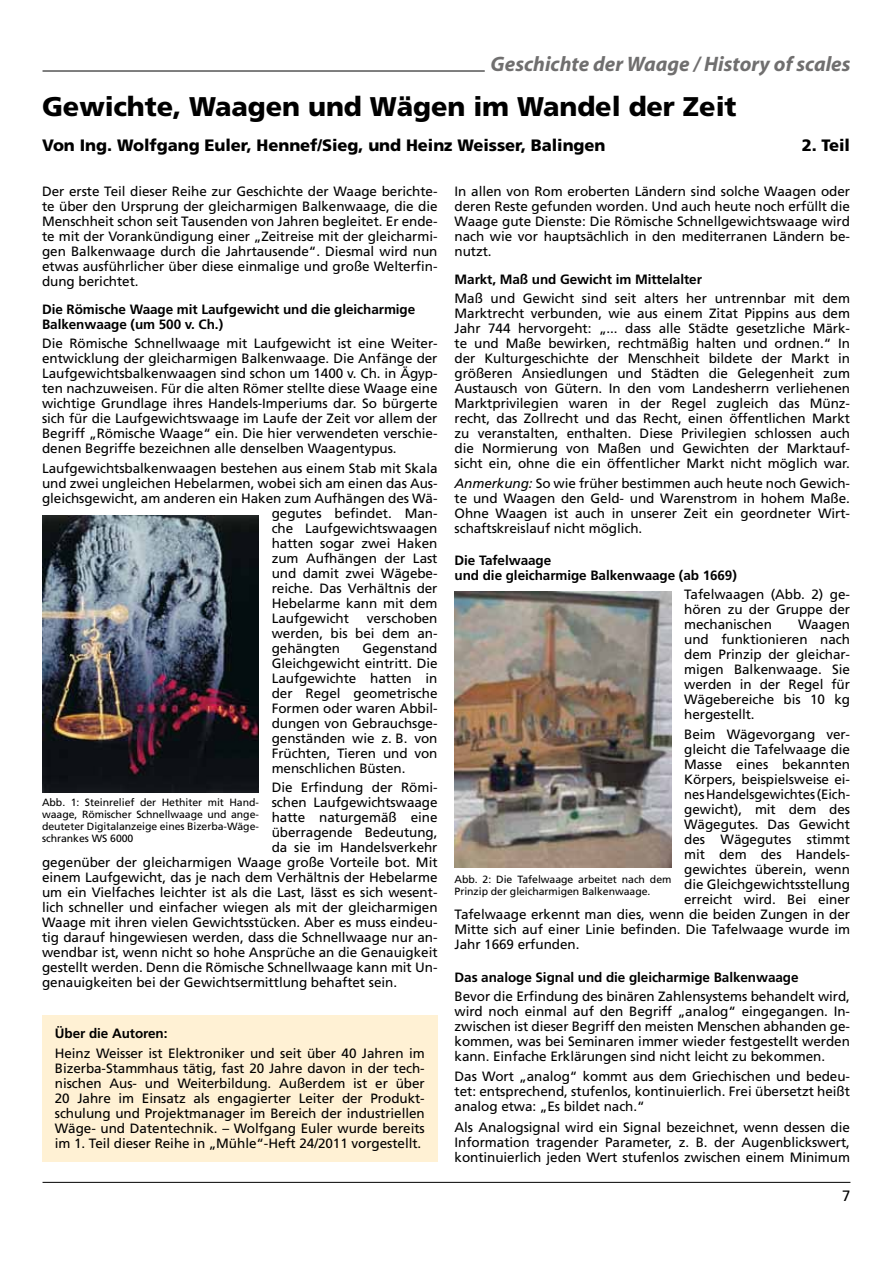
<style>
.page{position:relative;width:893px;height:1263px;background:#fff}
.page>*{position:absolute;margin:0;border:0;box-sizing:border-box;transform-origin:0 0}
.t1{font:900 27px "Frutiger LT";letter-spacing:-.005em;color:#000}
.t2{font:italic 700 21px "Myriad";color:#706f6f}
.t3{font:italic 700 21px "Myriad";color:#6d6e71}
.t4{font:900 16.5px "Frutiger LT";letter-spacing:-.005em;color:#000}
.t5{font:13.5px/15px "Frutiger LT";letter-spacing:-.005em;color:#000;text-align:justify}
.t6{font:700 13.5px/15px "Frutiger LT";letter-spacing:-.005em;color:#000}
.t7{font:10.5px/12px "Frutiger LT";letter-spacing:-.005em;color:#000}
.s1{font-style:italic}
</style>
<div class="page">
<hr style="left:43px;top:1182px;width:807px;height:1px;background:#000">
<hr style="left:43px;top:71px;width:442px;height:1px;background:#000">
<div style="left:42px;top:1015px;width:396px;height:147px;background:#fff1d4"></div>
<img style="left:455px;top:591px;width:216px;height:277px">
<img style="left:42px;top:516px;width:217px;height:276px">
<h2 class="t3" style="left:651px;top:52px;width:200px">Geschichte der Waage</h2>
<h1 class="t1" style="left:42px;top:91px;width:696px">Gewichte, Waagen und Wägen im Wandel der Zeit</h1>
<p class="t4" style="left:42px;top:136px;width:565px">Von Ing. Wolfgang Euler, Hennef/Sieg, und Heinz Weisser, Balingen</p>
<p class="t4" style="left:802px;top:136px;width:50px">2. Teil</p>
<h2 class="t2" style="left:491px;top:53px;width:361px">Geschichte der Waage / His ory of sc les</h2>
<p class="t5" style="left:42px;top:184px;width:397px">Der erste Teil dieser Reihe zur Geschichte der Waage berichte&shy;te über den Ursprung der gleicharmigen Balkenwaage, die die Menschheit schon seit Tausenden von Jahren begleitet. Er ende&shy;te mit der Vorankündigung einer „Zeitreise mit der gleicharmi&shy;gen Balkenwaage durch die Jahrtausende“. Diesmal wird nun etwas ausführlicher über diese einmalige und große Welterfin&shy;dung berichtet.</p>
<p class="t6" style="left:42px;top:302px;width:375px">Die Römische Waage mit Laufgewicht und die gleicharmige<br>Balkenwaage (um 500 v. Ch.)</p>
<p class="t5" style="left:42px;top:336px;width:397px">Die Römische Schnellwaage mit Laufgewicht ist eine Weiter&shy;entwicklung der gleicharmigen Balkenwaage. Die Anfänge der Laufgewichtsbalkenwaagen sind schon um 1400 v. Ch. in Ägyp&shy;ten nachzuweisen. Für die alten Römer stellte diese Waage eine wichtige Grundlage ihres Handels-Imperiums dar. So bürgerte sich für die Laufgewichtswaage im Laufe der Zeit vor allem der Begriff „Römische Waage“ ein. Die hier verwendeten verschie&shy;denen Begriffe bezeichnen alle denselben Waagentypus.</p>
<p class="t5" style="left:42px;top:461px;width:397px">Laufgewichtsbalkenwaagen bestehen aus einem Stab mit Skala</p>
<p class="t5" style="left:42px;top:476px;width:397px">und zwei ungleichen Hebelarmen, wobei sich am einen das Aus-</p>
<p class="t5" style="left:42px;top:491px;width:397px">gleichsgewicht, am anderen ein Haken zum Aufhängen des Wä-</p>
<p class="t5" style="left:272px;top:506px;width:167px">gegutes befindet. Man-</p>
<p class="t5" style="left:272px;top:521px;width:167px">che Laufgewichtswaagen</p>
<p class="t5" style="left:272px;top:536px;width:167px">hatten sogar zwei Haken</p>
<p class="t5" style="left:272px;top:551px;width:167px">zum Aufhängen der Last</p>
<p class="t5" style="left:272px;top:566px;width:167px">und damit zwei Wägebe-</p>
<p class="t5" style="left:272px;top:581px;width:167px">reiche. Das Verhältnis der</p>
<p class="t5" style="left:272px;top:596px;width:167px">Hebelarme kann mit dem</p>
<p class="t5" style="left:272px;top:611px;width:79px">Laufgewicht</p>
<p class="t5" style="left:272px;top:611px;width:167px;text-indent:95px">verschoben werden, bis bei dem an&shy;gehängten</p>
<p class="t5" style="left:272px;top:641px;width:167px;text-indent:91px">Gegenstand Gleichgewicht eintritt. Die Laufgewichte hatten in der Regel geometrische Formen oder waren Abbil&shy;dungen von Gebrauchsge&shy;genständen wie z. B. von Früchten, Tieren und von menschlichen Büsten.</p>
<p class="t5" style="left:272px;top:780px;width:167px">Die Erfindung der Römi-</p>
<p class="t5" style="left:272px;top:795px;width:167px">schen Laufgewichtswaage</p>
<p class="t5" style="left:272px;top:810px;width:167px">hatte naturgemäß eine</p>
<p class="t5" style="left:272px;top:825px;width:167px">überragende Bedeutung,</p>
<p class="t5" style="left:272px;top:840px;width:167px">da sie im Handelsverkehr</p>
<p class="t5" style="left:42px;top:855px;width:397px">gegenüber der gleicharmigen Waage große Vorteile bot. Mit</p>
<p class="t5" style="left:42px;top:870px;width:397px">einem Laufgewicht, das je nach dem Verhältnis der Hebelarme</p>
<p class="t5" style="left:42px;top:885px;width:397px">um ein Vielfaches leichter ist als die Last, lässt es sich wesent-</p>
<p class="t5" style="left:42px;top:900px;width:397px">lich schneller und einfacher wiegen als mit der gleicharmigen</p>
<p class="t5" style="left:42px;top:915px;width:397px">Waage mit ihren vielen Gewichtsstücken. Aber es muss eindeu-</p>
<p class="t5" style="left:42px;top:930px;width:397px">tig darauf hingewiesen werden, dass die Schnellwaage nur an-</p>
<p class="t5" style="left:42px;top:945px;width:397px">wendbar ist, wenn nicht so hohe Ansprüche an die Genauigkeit</p>
<p class="t5" style="left:42px;top:960px;width:397px">gestellt werden. Denn die Römische Schnellwaage kann mit Un-</p>
<p class="t5" style="left:42px;top:975px;width:356px">genauigkeiten bei der Gewichtsermittlung behaftet sein.</p>
<p class="t7" style="left:42px;top:796px;width:218px;text-align:justify">Abb. 1: Steinrelief der Hethiter mit Hand&shy;waage, Römischer Schnellwaage und ange&shy;deuteter Digitalanzeige eines Bizerba-Wäge&shy;schrankes WS 6000</p>
<p class="t6" style="left:55px;top:1026px;width:114px">Über die Autoren:</p>
<p class="t5" style="left:55px;top:1045px;width:371px">Heinz Weisser ist Elektroniker und seit über 40 Jahren im Bizerba-Stammhaus tätig, fast 20 Jahre davon in der tech&shy;nischen Aus- und Weiterbildung. Außerdem ist er über 20 Jahre im Einsatz als engagierter Leiter der Produkt&shy;schulung und Projektmanager im Bereich der industriellen Wäge- und Datentechnik. – Wolfgang Euler wurde bereits im 1. Teil dieser Reihe in „Mühle“-Heft 24/2011 vorgestellt.</p>
<p class="t5" style="left:455px;top:184px;width:397px">In allen von Rom eroberten Ländern sind solche Waagen oder deren Reste gefunden worden. Und auch heute noch erfüllt die Waage gute Dienste: Die Römische Schnellgewichtswaage wird nach wie vor hauptsächlich in den mediterranen Ländern be&shy;nutzt.</p>
<p class="t6" style="left:455px;top:272px;width:249px">Markt, Maß und Gewicht im Mittelalter</p>
<p class="t5" style="left:455px;top:291px;width:397px">Maß und Gewicht sind seit alters her untrennbar mit dem Marktrecht verbunden, wie aus einem Zitat Pippins aus dem Jahr 744 hervorgeht: „... dass alle Städte gesetzliche Märk&shy;te und Maße bewirken, rechtmäßig halten und ordnen.“ In der Kulturgeschichte der Menschheit bildete der Markt in größeren Ansiedlungen und Städten die Gelegenheit zum Austausch von Gütern. In den vom Landesherrn verliehenen Marktprivilegien waren in der Regel zugleich das Münz&shy;recht, das Zollrecht und das Recht, einen öffentlichen Markt zu veranstalten, enthalten. Diese Privilegien schlossen auch die Normierung von Maßen und Gewichten der Marktauf&shy;sicht ein, ohne die ein öffentlicher Markt nicht möglich war.</p>
<p class="t5" style="left:455px;top:475px;width:397px"><span class="s1">Anmerkung:</span> So wie früher bestimmen auch heute noch Gewich&shy;te und Waagen den Geld- und Warenstrom in hohem Maße.<br>Ohne Waagen ist auch in unserer Zeit ein geordneter Wirt&shy;schaftskreislauf nicht möglich.</p>
<p class="t6" style="left:455px;top:552px;width:284px">Die Tafelwaage<br>und die gleicharmige Balkenwaage (ab 1669)</p>
<p class="t5" style="left:684px;top:587px;width:167px">Tafelwaagen (Abb. 2) ge&shy;hören zu der Gruppe der mechanischen</p>
<p class="t5" style="left:684px;top:617px;width:167px;text-indent:114px">Waagen und funktionieren nach dem Prinzip der gleichar&shy;migen Balkenwaage. Sie werden in der Regel für Wägebereiche bis 10 kg hergestellt.</p>
<p class="t5" style="left:684px;top:727px;width:167px">Beim Wägevorgang ver-</p>
<p class="t5" style="left:684px;top:742px;width:167px">gleicht die Tafelwaage die</p>
<p class="t5" style="left:684px;top:757px;width:167px">Masse eines bekannten</p>
<p class="t5" style="left:684px;top:772px;width:167px">Körpers, beispielsweise ei-</p>
<p class="t5" style="left:684px;top:787px;width:167px">nes Handelsgewichtes (Eich-</p>
<p class="t5" style="left:684px;top:802px;width:167px">gewicht), mit dem des</p>
<p class="t5" style="left:684px;top:817px;width:167px">Wägegutes. Das Gewicht</p>
<p class="t5" style="left:684px;top:832px;width:167px">des Wägegutes stimmt</p>
<p class="t5" style="left:684px;top:847px;width:167px">mit dem des Handels-</p>
<p class="t5" style="left:684px;top:862px;width:167px">gewichtes überein, wenn</p>
<p class="t5" style="left:684px;top:877px;width:167px">die Gleichgewichtsstellung</p>
<p class="t5" style="left:684px;top:892px;width:167px">erreicht wird. Bei einer</p>
<p class="t5" style="left:455px;top:907px;width:397px">Tafelwaage erkennt man dies, wenn die beiden Zungen in der</p>
<p class="t5" style="left:455px;top:922px;width:397px">Mitte sich auf einer Linie befinden. Die Tafelwaage wurde im</p>
<p class="t5" style="left:455px;top:937px;width:126px">Jahr 1669 erfunden.</p>
<p class="t6" style="left:455px;top:970px;width:345px">Das analoge Signal und die gleicharmige Balkenwaage</p>
<p class="t5" style="left:455px;top:989px;width:397px">Bevor die Erfindung des binären Zahlensystems behandelt wird, wird noch einmal auf den Begriff „analog“ eingegangen. In&shy;zwischen ist dieser Begriff den meisten Menschen abhanden ge&shy;kommen, was bei Seminaren immer wieder festgestellt werden kann. Einfache Erklärungen sind nicht leicht zu bekommen.</p>
<p class="t5" style="left:455px;top:1069px;width:397px">Das Wort „analog“ kommt aus dem Griechischen und bedeu&shy;tet: entsprechend, stufenlos, kontinuierlich. Frei übersetzt heißt analog etwa: „Es bildet nach.“</p>
<p class="t5" style="left:455px;top:1119px;width:397px">Als Analogsignal wird ein Signal bezeichnet, wenn dessen die Information tragender Parameter, z. B. der Augenblickswert, kontinuierlich jeden Wert stufenlos zwischen einem Minimum</p>
<p class="t7" style="left:455px;top:873px;width:218px">Abb. 2: Die Tafelwaage arbeitet nach dem<br>Prinzip der gleicharmigen Balkenwaage.</p>
</div>
